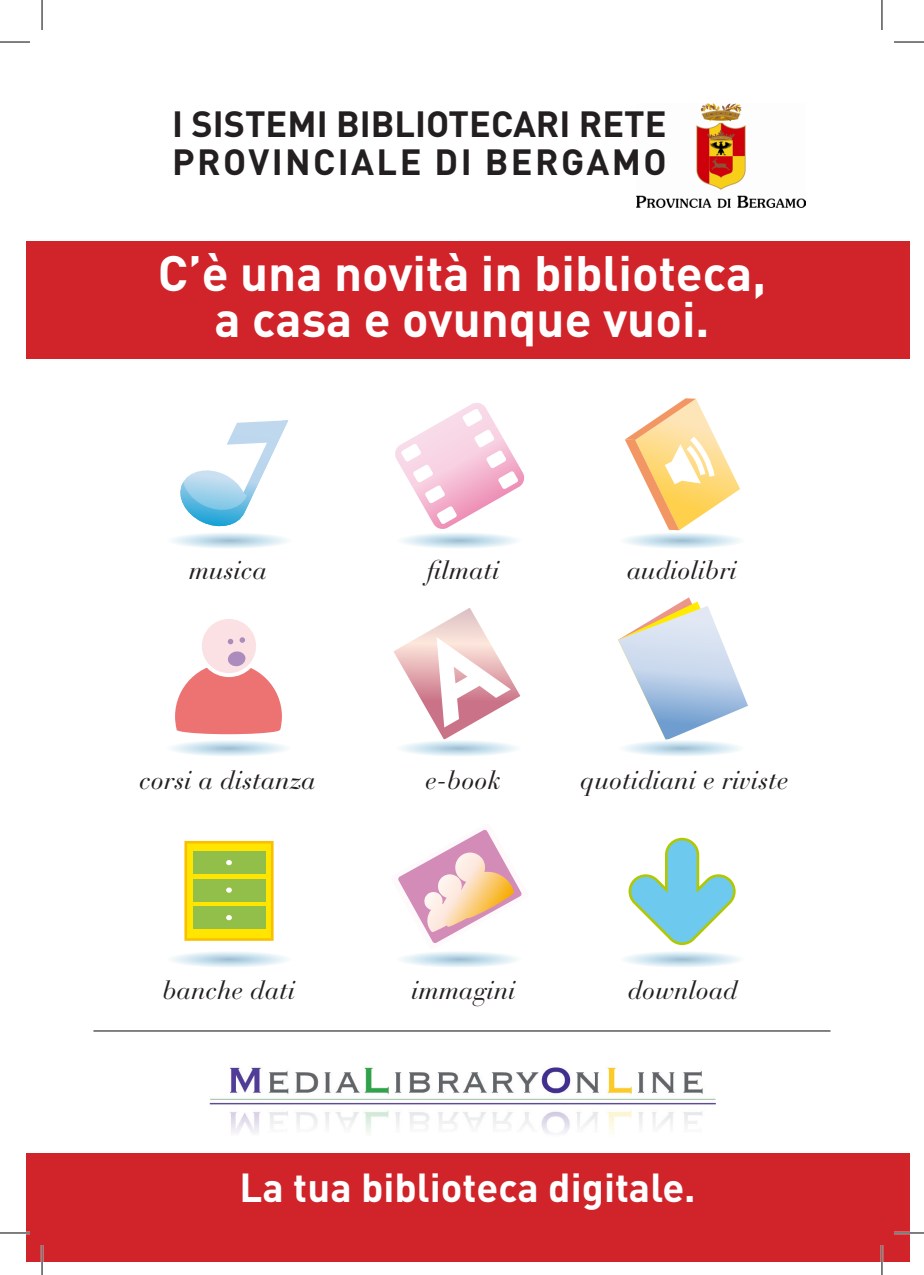
<style>
.page{position:relative;width:924px;height:1275px;background:#fff}
.page>*{position:absolute;margin:0;border:0;box-sizing:border-box;transform-origin:0 0}
.t1{font:700 49px "DIN";color:#fff}
.t2{font:700 40px "DIN";color:#fff}
.t3{font:700 36px "DIN";color:#231f20}
.t4{font:700 36px "DIN";letter-spacing:.065em;color:#231f20}
.t5{font:italic 26px "Bauer Bodoni";color:#231f20}
</style>
<div class="page">
<div style="left:26px;top:241px;width:883px;height:117px;background:#d1232a"></div>
<img style="left:209px;top:1067px;width:506px;height:67px">
<div style="left:26px;top:1152px;width:883px;height:109px;background:#d1232a"></div>
<img style="left:636px;top:103px;width:168px;height:104px">
<svg style="left:172px;top:420px;width:117px;height:128px"></svg>
<svg style="left:395px;top:403px;width:130px;height:145px"></svg>
<svg style="left:624px;top:398px;width:116px;height:150px"></svg>
<svg style="left:184px;top:841px;width:89px;height:99px;background:#c1cc2d"></svg>
<svg style="left:172px;top:952px;width:115px;height:15px"></svg>
<svg style="left:398px;top:829px;width:124px;height:138px"></svg>
<svg style="left:624px;top:838px;width:116px;height:129px"></svg>
<div style="left:200px;top:617px;width:58px;height:58px;background:#fbe1e3;border-radius:50%"></div>
<div style="left:198px;top:615px;width:62px;height:62px;border:4px solid #fff;border-radius:50%"></div>
<svg style="left:239px;top:637px;width:6px;height:6px"></svg>
<svg style="left:227px;top:638px;width:6px;height:6px"></svg>
<svg style="left:171px;top:651px;width:116px;height:105px"></svg>
<svg style="left:393px;top:608px;width:128px;height:148px"></svg>
<svg style="left:618px;top:597px;width:129px;height:159px"></svg>
<hr style="left:93px;top:1030px;width:737px;height:1px;background:#231f20">
<hr style="left:0;top:1231px;width:30px;height:3px;background:#fff">
<hr style="left:893px;top:1231px;width:30px;height:3px;background:#fff">
<hr style="left:41px;top:1245px;width:2px;height:30px;background:#fff">
<hr style="left:880px;top:1245px;width:2px;height:30px;background:#fff">
<hr style="left:0;top:42px;width:30px;height:1px;background:#000">
<hr style="left:893px;top:42px;width:30px;height:1px;background:#000">
<hr style="left:0;top:1232px;width:30px;height:1px;background:#000">
<hr style="left:893px;top:1232px;width:30px;height:1px;background:#000">
<hr style="left:42px;top:0;width:1px;height:30px;background:#000">
<hr style="left:42px;top:1245px;width:1px;height:30px;background:#000">
<hr style="left:881px;top:0;width:1px;height:30px;background:#000">
<hr style="left:881px;top:1245px;width:1px;height:30px;background:#000">
<p class="t3" style="left:172px;top:101px;width:496px">I SISTEMI BIBLIOTECARI RETE</p>
<p class="t4" style="left:172px;top:139px;width:495px">PROVINCIALE DI BERGAMO</p>
<p class="t1" style="left:158px;top:241px;width:609px">C’è una novità in biblioteca,</p>
<p class="t1" style="left:214px;top:287px;width:496px">a casa e ovunque vuoi.</p>
<p class="t5" style="left:189px;top:555px;width:80px">musica</p>
<p class="t5" style="left:427px;top:555px;width:74px">filmati</p>
<p class="t5" style="left:626px;top:555px;width:111px">audiolibri</p>
<p class="t5" style="left:139px;top:765px;width:178px">corsi a distanza</p>
<p class="t5" style="left:425px;top:765px;width:77px">e-book</p>
<p class="t5" style="left:580px;top:765px;width:210px">quotidiani e riviste</p>
<p class="t5" style="left:162px;top:974px;width:134px">banche dati</p>
<p class="t5" style="left:411px;top:974px;width:106px">immagini</p>
<p class="t5" style="left:627px;top:974px;width:111px">download</p>
<p class="t2" style="left:239px;top:1161px;width:457px">La tua biblioteca digitale.</p>
</div>
